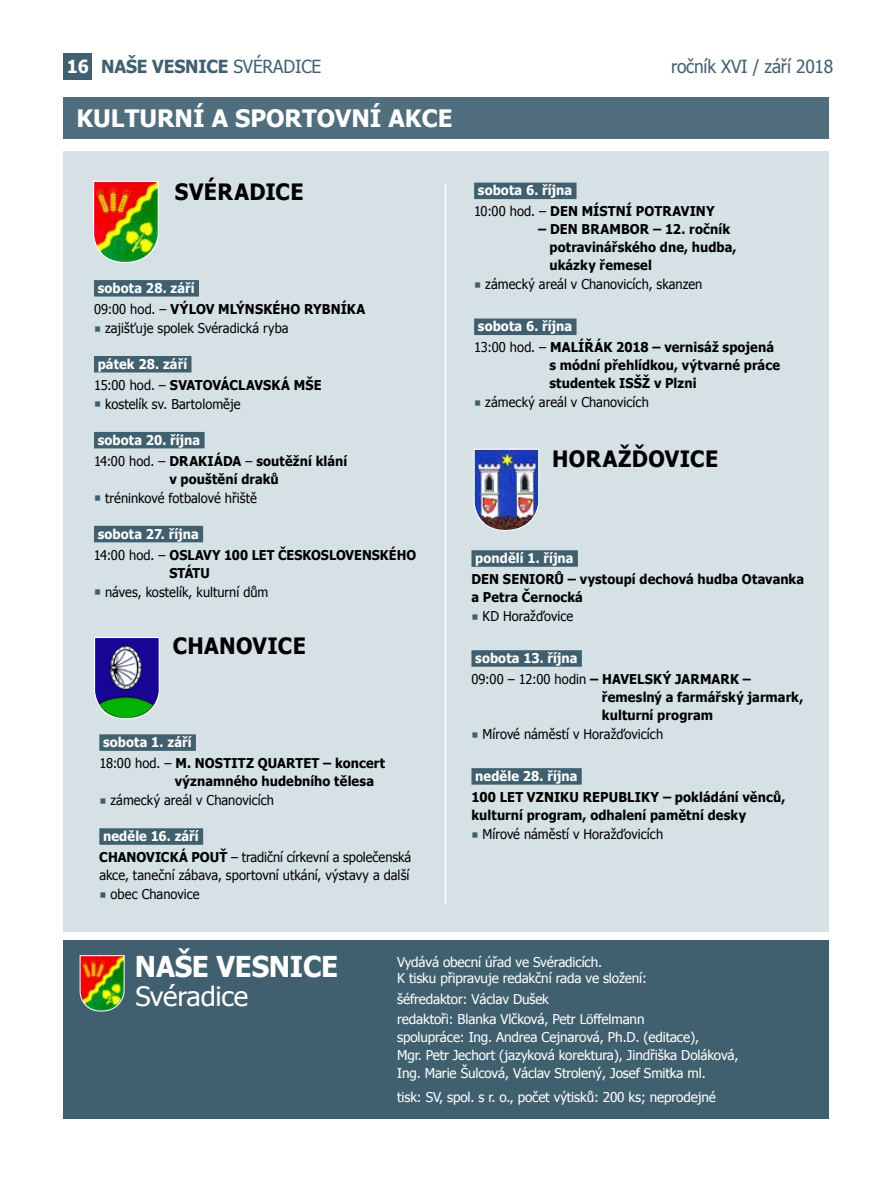
<style>
.page{position:relative;width:893px;height:1191px;background:#fff}
.page>*{position:absolute;margin:0;border:0;box-sizing:border-box;transform-origin:0 0}
.t1{font:700 28.65px "Tahoma";letter-spacing:-.01em;color:#fff;scale:.96 1}
.t2{font:26.55px "Tahoma";letter-spacing:-.01em;color:#fff}
.t3{font:700 24px "Tahoma";color:#fff}
.t4{font:700 22.5px "Tahoma";letter-spacing:.015em;color:#000;scale:.95 1}
.t5{font:700 18px "Tahoma";letter-spacing:-.01em;color:#41606f;scale:.96 1}
.t6{font:18px "Tahoma";letter-spacing:-.01em;color:#41606f;scale:.96 1}
.t7{font:700 13.5px/18px "Tahoma";letter-spacing:.005em;color:#000;scale:.95 1}
.t8{font:13.5px/18px "Tahoma";letter-spacing:.005em;color:#000;text-align:right;scale:.95 1}
.t9{font:13.5px/18px "Tahoma";letter-spacing:-.01em;color:#fff}
.t10{font:700 13.5px/21px "Tahoma";letter-spacing:.005em;color:#fff;scale:.95 1}
.t11{font:700 13.5px "Tahoma";letter-spacing:.005em;color:#000;scale:.94 1}
.s1{color:#fff}
.s2{font-weight:400}
.s3{font-weight:400;color:#000}
.s4{color:#000}
.s5{color:#41606f}
.s6{font-weight:700}
.s7{font-weight:700;color:#fff}
</style>
<div class="page">
<div style="left:64px;top:151px;width:765px;height:780px;background:#d6e1e6"></div>
<div style="left:64px;top:53px;width:28px;height:27px;background:#41606f"></div>
<div style="left:64px;top:97px;width:765px;height:42px;background:#506e7d"></div>
<div style="left:64px;top:939px;width:765px;height:179px;background:#41606f"></div>
<img style="left:79px;top:955px;width:46px;height:164px">
<img style="left:93px;top:181px;width:66px;height:82px">
<svg style="left:94px;top:637px;width:66px;height:82px;background:#4c5c8f"></svg>
<div style="left:94px;top:280px;width:105px;height:16px;background:#41606f"></div>
<div style="left:94px;top:356px;width:98px;height:16px;background:#41606f"></div>
<div style="left:94px;top:432px;width:111px;height:16px;background:#41606f"></div>
<div style="left:94px;top:526px;width:109px;height:16px;background:#41606f"></div>
<div style="left:99px;top:734px;width:97px;height:17px;background:#41606f"></div>
<div style="left:99px;top:828px;width:104px;height:16px;background:#41606f"></div>
<img style="left:473px;top:449px;width:67px;height:82px">
<div style="left:471px;top:550px;width:107px;height:17px;background:#41606f"></div>
<div style="left:471px;top:650px;width:111px;height:16px;background:#41606f"></div>
<div style="left:471px;top:768px;width:111px;height:16px;background:#41606f"></div>
<hr style="left:445px;top:184px;width:1px;height:720px;background:#fff">
<div style="left:474px;top:183px;width:102px;height:16px;background:#41606f"></div>
<div style="left:474px;top:318px;width:102px;height:17px;background:#41606f"></div>
<h3 class="t5" style="left:67px;top:54px;width:267px"><span class="s1">16</span> Naše vesnice <span class="s2">svéradice</span></h3>
<h3 class="t6" style="left:671px;top:55px;width:171px">ročník XVI / září 2018</h3>
<h3 class="t3" style="left:77px;top:102px;width:18px">KULTUR</h3>
<h3 class="t3" style="left:175px;top:102px;width:110px">NÍ A SPORTOV</h3>
<h3 class="t3" style="left:351px;top:102px;width:54px">NÍ AKCE</h3>
<h3 class="t4" style="left:175px;top:176px;width:109px">SVÉRADICE</h3>
<p class="t10" style="left:94px;top:276px;width:107px">sobota 28. září<br><span class="s3">09:00 hod. –</span> <span class="s4">VÝLOV</span></p>
<p class="t7" style="left:218px;top:299px;width:10px">MLÝ</p>
<p class="t7" style="left:245px;top:299px;width:118px">NSKÉHO RYBNÍKA</p>
<p class="t8" style="left:94px;top:318px;width:206px"><span class="s5">○</span> zajišťuje spolek Svéradická ryba</p>
<p class="t10" style="left:94px;top:352px;width:100px">pátek 28. září<br><span class="s3">15:00 hod. –</span> <span class="s4">SVATOV</span></p>
<p class="t7" style="left:221px;top:375px;width:20px">ÁCLAVSK</p>
<p class="t7" style="left:281px;top:375px;width:24px">Á MŠE</p>
<p class="t8" style="left:94px;top:394px;width:156px"><span class="s5">○</span> kostelík sv. Bartoloměje</p>
<p class="t10" style="left:94px;top:428px;width:113px">sobota 20. října<br><span class="s3">14:00 hod. –</span> <span class="s4">DRAKI</span></p>
<p class="t7" style="left:169px;top:451px;width:189px;text-indent:45px">ÁDA <span class="s2">–</span> soutěžní klání v pouštění draků</p>
<p class="t8" style="left:94px;top:488px;width:173px"><span class="s5">○</span> tréninkové fotbalové hřiště</p>
<p class="t10" style="left:94px;top:522px;width:175px">sobota 27. října<br><span class="s3">14:00 hod. –</span> <span class="s4">OSLAVY 100 LET</span></p>
<p class="t11" style="left:278px;top:545px;width:148px">ČESKOSLOVENSKÉHO</p>
<p class="t11" style="left:169px;top:563px;width:35px">STÁTU</p>
<p class="t8" style="left:94px;top:582px;width:185px"><span class="s5">○</span> náves, kostelík, kulturní dům</p>
<h3 class="t4" style="left:173px;top:630px;width:17px">CHA</h3>
<h3 class="t4" style="left:219px;top:630px;width:34px">NOVICE</h3>
<p class="t10" style="left:99px;top:731px;width:140px">sobota 1. září<br><span class="s3">18:00 hod. –</span> <span class="s4">M. NOSTITZ</span></p>
<p class="t7" style="left:175px;top:753px;width:223px;text-indent:149px">– koncert významného hudebního tělesa</p>
<p class="t8" style="left:99px;top:790px;width:185px"><span class="s5">○</span> zámecký areál v Chanovicích</p>
<p class="t10" style="left:103px;top:824px;width:102px">neděle 16. září</p>
<p class="t7" style="left:99px;top:847px;width:69px">CHANOVICKÁ</p>
<p class="t7" style="left:258px;top:753px;width:50px">QUARTET</p>
<p class="t8" style="left:99px;top:847px;width:330px"><span class="s6">POUŤ</span> – tradiční církevní a společenská<br>akce, taneční zábava, sportovní utkání, výstavy a další</p>
<p class="t8" style="left:99px;top:884px;width:107px"><span class="s5">○</span> obec Chanovice</p>
<p class="t7" style="left:474px;top:179px;width:190px;line-height:21px"><span class="s1">sobota 6. října<br></span><span class="s2">10:00 hod. –</span> DEN MÍSTNÍ POTRAVI</p>
<p class="t7" style="left:696px;top:202px;width:21px">NY</p>
<p class="t7" style="left:549px;top:220px;width:198px;text-indent:90px">R – 12. ročník potravinářského dne, hudba, ukázky řemesel</p>
<p class="t8" style="left:474px;top:275px;width:242px"><span class="s5">○</span> zámecký areál v Chanovicích, skanzen</p>
<p class="t10" style="left:474px;top:315px;width:105px">sobota 6. října<br><span class="s3">13:00 hod. –</span> <span class="s4">MALÍŘÁK</span></p>
<p class="t7" style="left:538px;top:220px;width:77px">– DEN BRAMBO</p>
<p class="t7" style="left:549px;top:337px;width:244px;text-indent:67px">2018 – vernisáž spojená s módní přehlídkou, výtvarné práce studentek ISŠŽ v Plzni</p>
<p class="t8" style="left:474px;top:393px;width:185px"><span class="s5">○</span> zámecký areál v Chanovicích</p>
<h3 class="t4" style="left:552px;top:442px;width:149px">HORAŽĎOVICE</h3>
<p class="t10" style="left:475px;top:547px;width:105px">pondělí 1. října</p>
<p class="t7" style="left:471px;top:569px;width:352px">DEN SENIORŮ – vystoupí dechová hudba Otavanka a Petra Černocká</p>
<p class="t8" style="left:471px;top:606px;width:109px"><span class="s5">○</span> KD Horažďovice</p>
<p class="t8" style="left:471px;top:647px;width:148px;line-height:21px;text-align:left"><span class="s7">sobota 13. října<br></span>09:00 – 12:00 hodin <span class="s6">– HAVELSKÝ</span></p>
<p class="t7" style="left:675px;top:669px;width:18px">JARMARK</p>
<p class="t7" style="left:602px;top:669px;width:213px;text-indent:141px">– řemeslný a farmářský jarmark, kulturní program</p>
<p class="t8" style="left:471px;top:724px;width:203px"><span class="s5">○</span> Mírové náměstí v Horažďovicích</p>
<p class="t10" style="left:475px;top:764px;width:109px">neděle 28. října</p>
<p class="t7" style="left:471px;top:787px;width:39px">100 LET</p>
<p class="t7" style="left:527px;top:787px;width:38px">VZNIKU</p>
<p class="t7" style="left:583px;top:787px;width:38px">REPUBLIKY</p>
<p class="t7" style="left:471px;top:787px;width:332px;text-indent:191px">– pokládání věnců, kulturní program, odhalení pamětní desky</p>
<p class="t8" style="left:471px;top:824px;width:203px"><span class="s5">○</span> Mírové náměstí v Horažďovicích</p>
<h1 class="t1" style="left:135px;top:946px;width:213px">Naše vesnice</h1>
<h2 class="t2" style="left:135px;top:979px;width:115px">Svéradice</h2>
<p class="t9" style="left:397px;top:953px;width:251px;line-height:16.5px">Vydává obecní úřad ve Svéradicích.<br>K tisku připravuje redakční rada ve složení:</p>
<p class="t9" style="left:397px;top:989px;width:249px;line-height:19.5px">šéfredaktor: Václav Dušek<br>redaktoři: Blanka Vlčková, Petr Löffelmann</p>
<p class="t9" style="left:397px;top:1027px;width:343px">spolupráce: Ing. Andrea Cejnarová, Ph.D. (editace),<br>Mgr. Petr Jechort (jazyková korektura), Jindřiška Doláková,<br>Ing. Marie Šulcová, Václav Strolený, Josef Smitka ml.</p>
<p class="t9" style="left:397px;top:1087px;width:320px">tisk: SV, spol. s r. o., počet výtisků: 200 ks; neprodejné</p>
</div>
